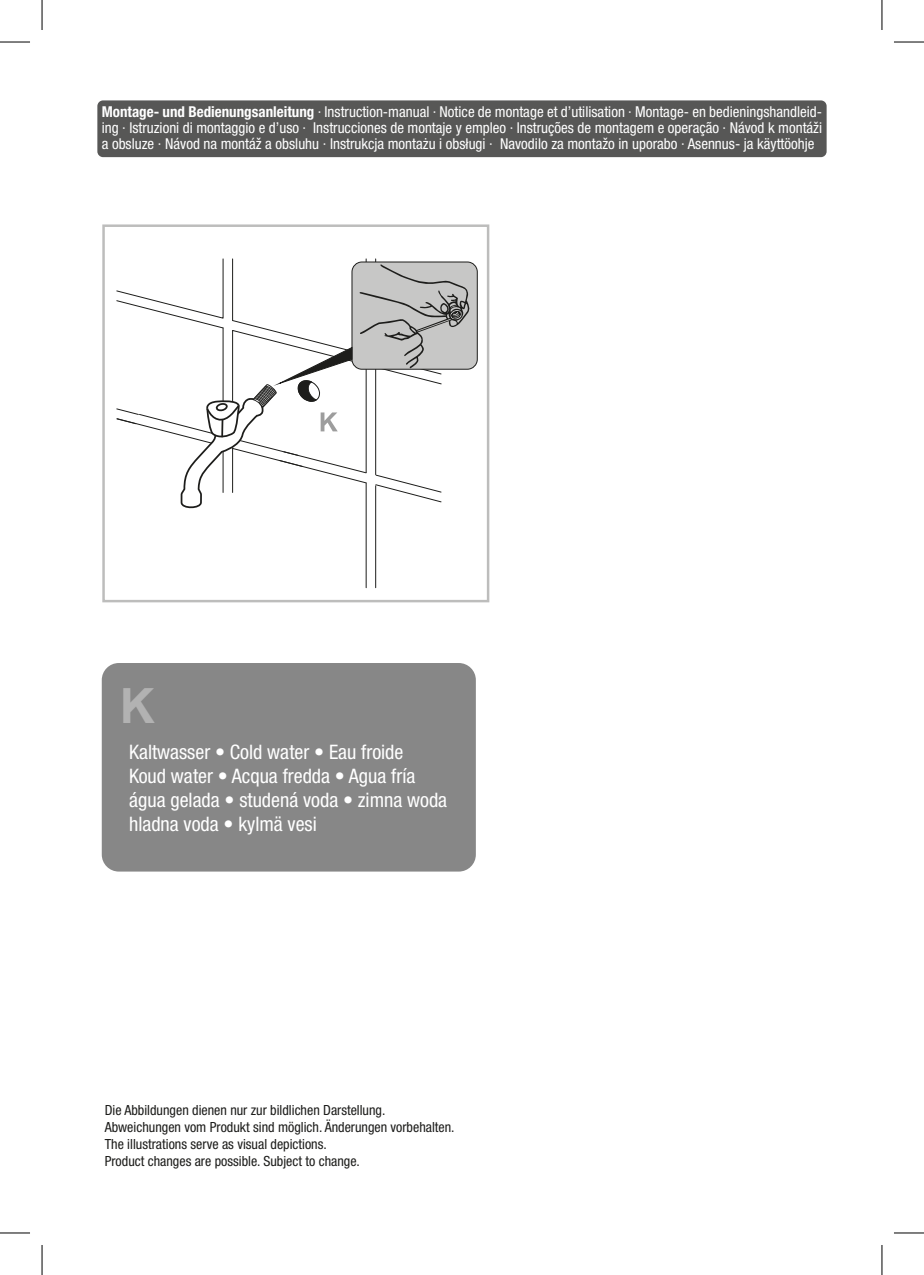
<style>
.page{position:relative;width:924px;height:1275px;background:#fff}
.page>*{position:absolute;margin:0;border:0;box-sizing:border-box;transform-origin:0 0}
.t1{font:700 48.4px "Arial";color:#b2b2b2}
.t2{font:condensed 20px/24px "Helvetica Neue LT Pro";color:#fff}
.t3{font:condensed 15px/16px "Helvetica Neue LT Pro";color:#fff;text-align:justify}
.t4{font:condensed 14px/16.8px "Helvetica Neue LT Pro";color:#1d1d1b}
.s1{font-weight:700}
</style>
<div class="page">
<div style="left:102px;top:224px;width:387px;height:378px;border:2px solid #bdbdbc"></div>
<svg style="left:365px;top:509px;width:12px;height:79px"></svg>
<div style="left:352px;top:262px;width:125px;height:107px;background:#c7c7c6;border-radius:10px"></div>
<svg style="left:116px;top:258px;width:354px;height:251px"></svg>
<div style="left:97px;top:100px;width:729px;height:57px;background:#575756;border-radius:6px"></div>
<div style="left:102px;top:663px;width:373px;height:208px;background:#878787;border-radius:17px"></div>
<hr style="left:0;top:42px;width:30px;height:1px;background:#000">
<hr style="left:893px;top:42px;width:30px;height:1px;background:#000">
<hr style="left:0;top:1232px;width:30px;height:1px;background:#000">
<hr style="left:893px;top:1232px;width:30px;height:1px;background:#000">
<hr style="left:42px;top:0;width:1px;height:30px;background:#000">
<hr style="left:42px;top:1245px;width:1px;height:30px;background:#000">
<hr style="left:881px;top:0;width:1px;height:30px;background:#000">
<hr style="left:881px;top:1245px;width:1px;height:30px;background:#000">
<p class="t3" style="left:102px;top:104px;width:721px"><span class="s1">Montage- und Bedienungsanleitung</span> · Instruction-manual · Notice de montage et d’utilisation · Montage- en bedieningshandleid&shy;ing · Istruzioni di montaggio e d’uso · Instrucciones de montaje y empleo · Instruções de montagem e operação · Návod k montáži a obsluze · Návod na montáž a obsluhu · Instrukcja montażu i obsługi · Navodilo za montažo in uporabo · Asennus- ja käyttöohje</p>
<h1 class="t1" style="left:120px;top:672px;width:37px">K</h1>
<h2 class="t2" style="left:129px;top:740px;width:319px">Kaltwasser • Cold water • Eau froide<br>Koud water • Acqua fredda • Agua fría água gelada • studená voda • zimna woda hladna voda • kylmä vesi</h2>
<p class="t4" style="left:105px;top:1101px;width:351px">Die Abbildungen dienen nur zur bildlichen Darstellung.<br>Abweichungen vom Produkt sind möglich. Änderungen vorbehalten.<br>The illustrations serve as visual depictions.<br>Product changes are possible. Subject to change.</p>
</div>
